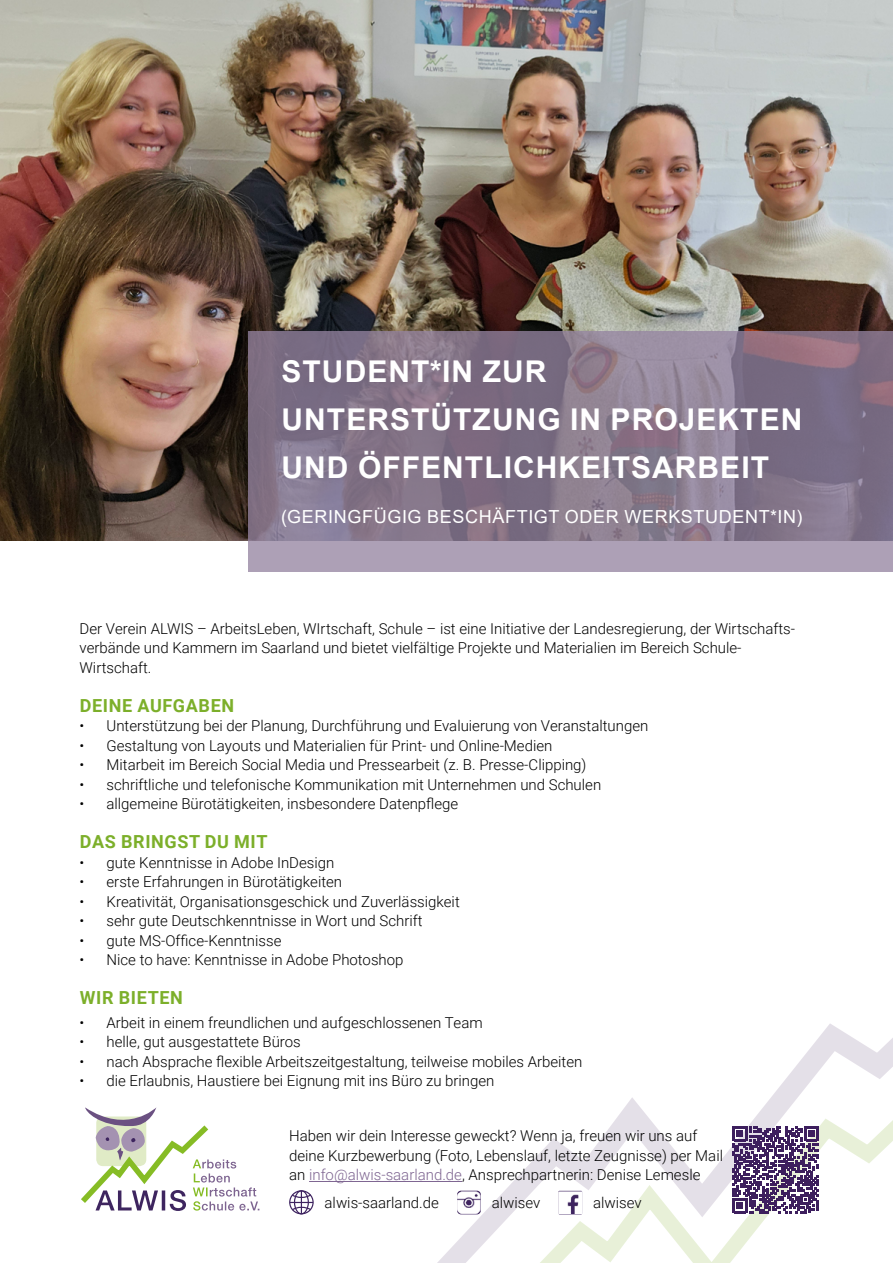
<style>
.page{position:relative;width:893px;height:1263px;background:#fff}
.page>*{position:absolute;margin:0;border:0;box-sizing:border-box;transform-origin:0 0}
.t1{font:700 30px/48px "Arial";letter-spacing:.035em;color:#fff}
.t2{font:18px "Arial";letter-spacing:.035em;color:#fff}
.t3{font:700 18px "Roboto";letter-spacing:.035em;color:#7caf2a}
.t4{font:300 15px/19.5px "Roboto";color:#000}
.s1{color:#7e6591}
</style>
<div class="page">
<img style="left:0;top:0;width:893px;height:541px">
<svg style="left:437px;top:1024px;width:456px;height:239px"></svg>
<svg style="left:81px;top:1107px;width:178px;height:104px"></svg>
<hr style="left:309px;top:1181px;width:153px;height:1px;background:#7e6591">
<div style="left:289px;top:1190px;width:25px;height:24px;border:1px solid #3e2360;border-radius:50%"></div>
<div style="left:294px;top:1190px;width:15px;height:24px;border:1px solid #3e2360;border-radius:50%"></div>
<svg style="left:290px;top:1191px;width:23px;height:23px"></svg>
<svg style="left:457px;top:1191px;width:24px;height:23px"></svg>
<img style="left:458px;top:1191px;width:22px;height:23px">
<div style="left:558px;top:1191px;width:24px;height:23px;background:#fff"></div>
<img style="left:558px;top:1191px;width:23px;height:23px">
<svg style="left:249px;top:332px;width:644px;height:240px;background:#897a8f"></svg>
<svg style="left:732px;top:1126px;width:87px;height:87px"></svg>
<h1 class="t1" style="left:282px;top:347px;width:522px">STUDENT*IN ZUR<br>UNTERSTÜTZUNG IN PROJEKTEN<br>UND ÖFFENTLICHKEITSARBEIT</h1>
<p class="t2" style="left:281px;top:504px;width:523px">(GERINGFÜGIG BESCHÄFTIGT ODER WERKSTUDENT*IN)</p>
<p class="t4" style="left:80px;top:618px;width:717px">Der Verein ALWIS – ArbeitsLeben, WIrtschaft, Schule – ist eine Initiative der Landesregierung, der Wirtschafts&shy;verbände und Kammern im Saarland und bietet vielfältige Projekte und Materialien im Bereich Schule-<br>Wirtschaft.</p>
<p class="t3" style="left:80px;top:692px;width:156px">DEINE AUFGABEN</p>
<p class="t4" style="left:80px;top:715px;width:570px">• Unterstützung bei der Planung, Durchführung und Evaluierung von Veranstaltungen</p>
<p class="t4" style="left:80px;top:735px;width:474px">• Gestaltung von Layouts und Materialien für Print- und Online-Medien</p>
<p class="t4" style="left:80px;top:754px;width:508px">• Mitarbeit im Bereich Social Media und Pressearbeit (z. B. Presse-Clipping)</p>
<p class="t4" style="left:80px;top:774px;width:523px">• schriftliche und telefonische Kommunikation mit Unternehmen und Schulen</p>
<p class="t4" style="left:80px;top:793px;width:380px">• allgemeine Bürotätigkeiten, insbesondere Datenpflege</p>
<p class="t3" style="left:80px;top:829px;width:189px">DAS BRINGST DU MIT</p>
<p class="t4" style="left:80px;top:852px;width:256px">• gute Kenntnisse in Adobe InDesign</p>
<p class="t4" style="left:80px;top:871px;width:264px">• erste Erfahrungen in Bürotätigkeiten</p>
<p class="t4" style="left:80px;top:891px;width:382px">• Kreativität, Organisationsgeschick und Zuverlässigkeit</p>
<p class="t4" style="left:80px;top:910px;width:345px">• sehr gute Deutschkenntnisse in Wort und Schrift</p>
<p class="t4" style="left:80px;top:930px;width:203px">• gute MS-Office-Kenntnisse</p>
<p class="t4" style="left:80px;top:949px;width:326px">• Nice to have: Kenntnisse in Adobe Photoshop</p>
<p class="t3" style="left:80px;top:985px;width:105px">WIR BIETEN</p>
<p class="t4" style="left:80px;top:1012px;width:405px">• Arbeit in einem freundlichen und aufgeschlossenen Team</p>
<p class="t4" style="left:80px;top:1032px;width:223px">• helle, gut ausgestattete Büros</p>
<p class="t4" style="left:80px;top:1051px;width:504px">• nach Absprache flexible Arbeitszeitgestaltung, teilweise mobiles Arbeiten</p>
<p class="t4" style="left:80px;top:1071px;width:416px">• die Erlaubnis, Haustiere bei Eignung mit ins Büro zu bringen</p>
<p class="t4" style="left:289px;top:1126px;width:435px">Haben wir dein Interesse geweckt? Wenn ja, freuen wir uns auf deine Kurzbewerbung (Foto, Lebenslauf, letzte Zeugnisse) per Mail an <span class="s1">info@alwis-saarland.de</span>, Ansprechpartnerin: Denise Lemesle</p>
<p class="t4" style="left:325px;top:1193px;width:116px">alwis-saarland.de</p>
<p class="t4" style="left:492px;top:1193px;width:50px">alwisev</p>
<p class="t4" style="left:593px;top:1193px;width:50px">alwisev</p>
</div>
